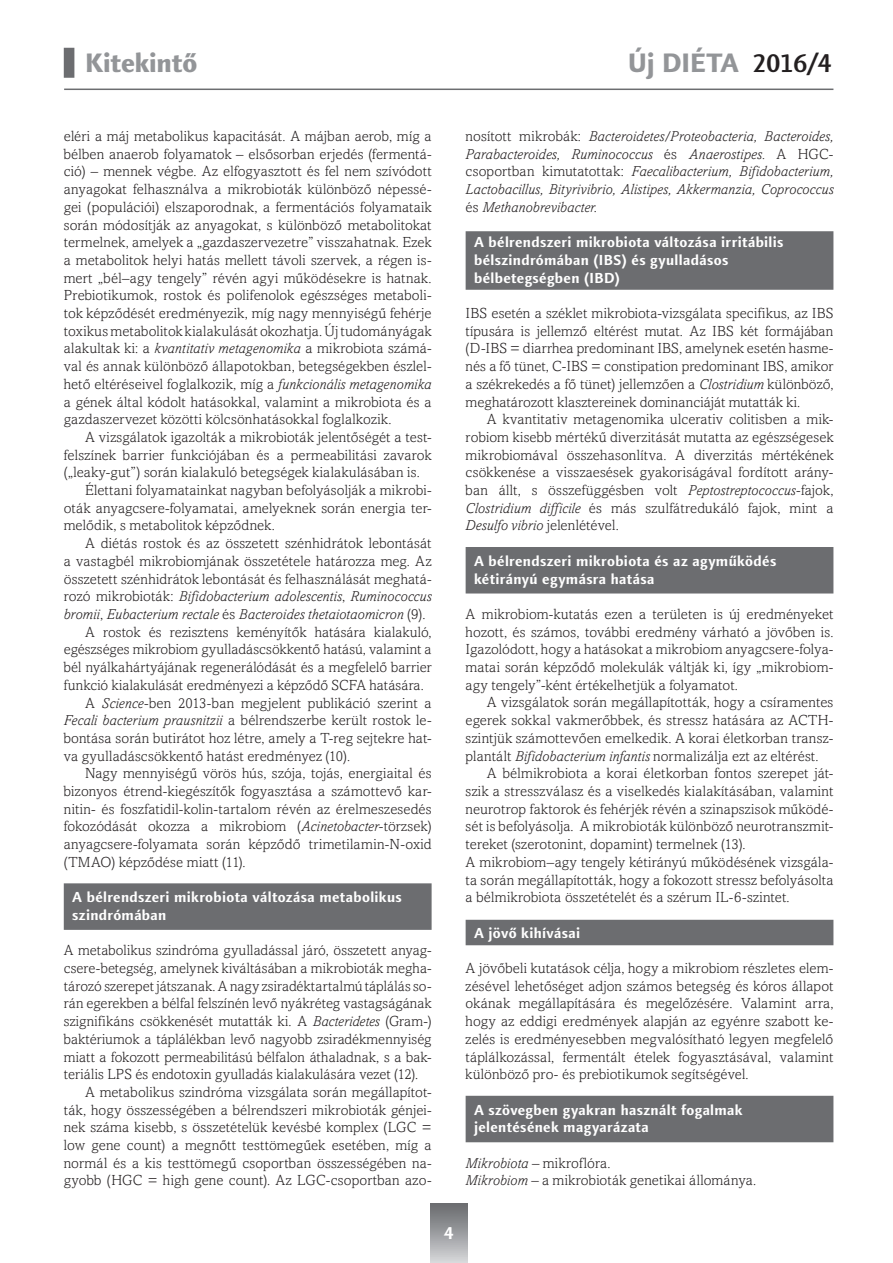
<style>
.page{position:relative;width:893px;height:1263px;background:#fff}
.page>*{position:absolute;margin:0;border:0;box-sizing:border-box;transform-origin:0 0}
.t1{font:800 27px "Finnegan";letter-spacing:-.005em;color:#939598}
.t2{font:700 18px "Finnegan";color:#fff}
.t3{font:300 14.7px/17.7px "Amasis";letter-spacing:.01em;color:#231f20;text-align:justify}
.t4{font:italic 300 14.7px/17.7px "Amasis";letter-spacing:.01em;color:#231f20;text-align:justify}
.t5{font:700 14.7px/17.7px "Finnegan";letter-spacing:.025em;color:#fff}
.s1{font-weight:500;color:#231f20}
.s2{font-style:italic}
.s3{font-style:normal}
</style>
<div class="page">
<div style="left:430px;top:1203px;width:37px;height:60px;background:linear-gradient(to bottom,#65676b,#d4d5d7)"></div>
<hr style="left:64px;top:89px;width:769px;height:1px;background:#6c6d70">
<div style="left:64px;top:48px;width:10px;height:30px;background:#6c6d70"></div>
<div style="left:64px;top:883px;width:368px;height:47px;background:#6c6d70"></div>
<div style="left:466px;top:231px;width:367px;height:59px;background:#6c6d70"></div>
<div style="left:466px;top:547px;width:367px;height:46px;background:#6c6d70"></div>
<div style="left:466px;top:920px;width:367px;height:25px;background:#6c6d70"></div>
<div style="left:466px;top:1096px;width:367px;height:46px;background:#6c6d70"></div>
<h1 class="t1" style="left:85px;top:47px;width:114px">Kitekintő</h1>
<h1 class="t1" style="left:628px;top:47px;width:205px">Új DIÉTA <span class="s1">2016/4</span></h1>
<p class="t3" style="left:64px;top:127px;width:369px">eléri a máj metabolikus kapacitását. A májban aerob, míg a bélben anaerob folyamatok – elsősorban erjedés (fermentá&shy;ció) – mennek végbe. Az elfogyasztott és fel nem szívódott anyagokat felhasználva a mikrobioták különböző népessé&shy;gei (populációi) elszaporodnak, a fermentációs folyamataik során módosítják az anyagokat, s különböző metabolitokat termelnek, amelyek a „gazdaszervezetre” visszahatnak. Ezek a metabolitok helyi hatás mellett távoli szervek, a régen is&shy;mert „bél–agy tengely” révén agyi működésekre is hatnak.<br>Prebiotikumok, rostok és polifenolok egészséges metaboli&shy;tok képződését eredményezik, míg nagy mennyiségű fehérje toxikus metabolitok kialakulását okozhatja. Új tudományágak alakultak ki: a <span class="s2">kvantitativ metagenomika</span> a mikrobiota számá&shy;val és annak különböző állapotokban, betegségekben észlel&shy;hető eltéréseivel foglalkozik, míg a <span class="s2">funkcionális metagenomika </span>a gének által kódolt hatásokkal, valamint a mikrobiota és a gazdaszervezet közötti kölcsönhatásokkal foglalkozik.</p>
<p class="t3" style="left:85px;top:428px;width:348px">A vizsgálatok igazolták a mikrobioták jelentőségét a test-</p>
<p class="t3" style="left:64px;top:446px;width:369px">felszínek barrier funkciójában és a permeabilitási zavarok</p>
<p class="t3" style="left:64px;top:463px;width:358px">(„leaky-gut”) során kialakuló betegségek kialakulásában is.</p>
<p class="t3" style="left:85px;top:481px;width:348px">Élettani folyamatainkat nagyban befolyásolják a mikrobi-</p>
<p class="t3" style="left:64px;top:499px;width:369px">oták anyagcsere-folyamatai, amelyeknek során energia ter-</p>
<p class="t3" style="left:64px;top:516px;width:213px">melődik, s metabolitok képződnek.</p>
<p class="t3" style="left:85px;top:534px;width:348px">A diétás rostok és az összetett szénhidrátok lebontását</p>
<p class="t3" style="left:64px;top:552px;width:369px">a vastagbél mikrobiomjának összetétele határozza meg. Az</p>
<p class="t3" style="left:64px;top:570px;width:369px">összetett szénhidrátok lebontását és felhasználását meghatá-</p>
<p class="t4" style="left:64px;top:588px;width:369px"><span class="s3">rozó mikrobioták:</span> Bifidobacterium adolescentis<span class="s3">,</span> Ruminococcus</p>
<p class="t4" style="left:64px;top:605px;width:363px">bromii<span class="s3">,</span> Eubacterium rectale <span class="s3">és</span> Bacteroides thetaiotaomicron <span class="s3">(9).</span></p>
<p class="t3" style="left:85px;top:623px;width:348px">A rostok és rezisztens keményítők hatására kialakuló,</p>
<p class="t3" style="left:64px;top:640px;width:369px">egészséges mikrobiom gyulladáscsökkentő hatású, valamint a</p>
<p class="t3" style="left:64px;top:658px;width:369px">bél nyálkahártyájának regenerálódását és a megfelelő barrier</p>
<p class="t3" style="left:64px;top:676px;width:361px">funkció kialakulását eredményezi a képződő SCFA hatására.</p>
<p class="t3" style="left:85px;top:693px;width:348px">A <span class="s2">Science</span>-ben 2013-ban megjelent publikáció szerint a</p>
<p class="t3" style="left:64px;top:711px;width:369px"><span class="s2">Fecali bacterium prausnitzii</span> a bélrendszerbe került rostok le-</p>
<p class="t3" style="left:64px;top:729px;width:369px">bontása során butirátot hoz létre, amely a T-reg sejtekre hat-</p>
<p class="t3" style="left:64px;top:747px;width:288px">va gyulladáscsökkentő hatást eredményez (10).</p>
<p class="t3" style="left:85px;top:764px;width:348px">Nagy mennyiségű vörös hús, szója, tojás, energiaital és</p>
<p class="t3" style="left:64px;top:782px;width:369px">bizonyos étrend-kiegészítők fogyasztása a számottevő kar-</p>
<p class="t3" style="left:64px;top:800px;width:369px">nitin- és foszfatidil-kolin-tartalom révén az érelmeszesedés</p>
<p class="t3" style="left:64px;top:817px;width:369px">fokozódását okozza a mikrobiom (<span class="s2">Acinetobacter</span>-törzsek)</p>
<p class="t3" style="left:64px;top:835px;width:369px">anyagcsere-folyamata során képződő trimetilamin-N-oxid</p>
<p class="t3" style="left:64px;top:853px;width:183px">(TMAO) képződése miatt (11).</p>
<p class="t5" style="left:72px;top:888px;width:331px">A bélrendszeri mikrobiota változása metabolikus szindrómában</p>
<p class="t3" style="left:64px;top:941px;width:369px">A metabolikus szindróma gyulladással járó, összetett anyag-</p>
<p class="t3" style="left:64px;top:959px;width:369px">csere-betegség, amelynek kiváltásában a mikrobioták megha-</p>
<p class="t3" style="left:64px;top:977px;width:369px">tározó szerepet játszanak. A nagy zsiradéktartalmú táplálás so-</p>
<p class="t3" style="left:64px;top:994px;width:369px">rán egerekben a bélfal felszínén levő nyákréteg vastagságának</p>
<p class="t3" style="left:64px;top:1012px;width:369px">szignifikáns csökkenését mutatták ki. A <span class="s2">Bacteridetes</span> (Gram-)</p>
<p class="t3" style="left:64px;top:1030px;width:369px">baktériumok a táplálékban levő nagyobb zsiradékmennyiség</p>
<p class="t3" style="left:64px;top:1047px;width:369px">miatt a fokozott permeabilitású bélfalon áthaladnak, s a bak-</p>
<p class="t3" style="left:64px;top:1065px;width:356px">teriális LPS és endotoxin gyulladás kialakulására vezet (12).</p>
<p class="t3" style="left:85px;top:1083px;width:348px">A metabolikus szindróma vizsgálata során megállapítot-</p>
<p class="t3" style="left:64px;top:1101px;width:369px">ták, hogy összességében a bélrendszeri mikrobioták génjei-</p>
<p class="t3" style="left:64px;top:1118px;width:369px">nek száma kisebb, s összetételük kevésbé komplex (LGC =</p>
<p class="t3" style="left:64px;top:1136px;width:369px">low gene count) a megnőtt testtömegűek esetében, míg a</p>
<p class="t3" style="left:64px;top:1154px;width:369px">normál és a kis testtömegű csoportban összességében na-</p>
<p class="t3" style="left:64px;top:1171px;width:369px">gyobb (HGC = high gene count). Az LGC-csoportban azo-</p>
<p class="t4" style="left:466px;top:127px;width:369px"><span class="s3">nosított mikrobák:</span> Bacteroidetes/Proteobacteria, Bacteroides, Parabacteroides, Ruminococcus <span class="s3">és</span> Anaerostipes. <span class="s3">A HGC&shy;csoportban kimutatottak:</span> Faecalibacterium, Bifidobacterium, Lactobacillus, Bityrivibrio, Alistipes, Akkermanzia, Coprococcus <span class="s3">és</span> Methanobrevibacter<span class="s3">.</span></p>
<p class="t5" style="left:474px;top:233px;width:311px">A bélrendszeri mikrobiota változása irritábilis bélszindrómában (IBS) és gyulladásos bélbetegségben (IBD)</p>
<p class="t3" style="left:466px;top:304px;width:369px">IBS esetén a széklet mikrobiota-vizsgálata specifikus, az IBS típusára is jellemző eltérést mutat. Az IBS két formájában (D-IBS = diarrhea predominant IBS, amelynek esetén hasme&shy;nés a fő tünet, C-IBS = constipation predominant IBS, amikor a székrekedés a fő tünet) jellemzően a <span class="s2">Clostridium</span> különböző, meghatározott klasztereinek dominanciáját mutatták ki.</p>
<p class="t3" style="left:466px;top:410px;width:369px;text-indent:21px">A kvantitativ metagenomika ulcerativ colitisben a mik&shy;robiom kisebb mértékű diverzitását mutatta az egészségesek mikrobiomával összehasonlítva. A diverzitás mértékének csökkenése a visszaesések gyakoriságával fordított arány&shy;ban állt, s összefüggésben volt <span class="s2">Peptostreptococcus</span>-fajok, <span class="s2">Clostridium difficile</span> és más szulfátredukáló fajok, mint a <span class="s2">Desulfo vibrio</span> jelenlétével.</p>
<p class="t5" style="left:474px;top:552px;width:304px">A bélrendszeri mikrobiota és az agyműködés kétirányú egymásra hatása</p>
<p class="t3" style="left:466px;top:605px;width:369px">A mikrobiom-kutatás ezen a területen is új eredményeket hozott, és számos, további eredmény várható a jövőben is.<br>Igazolódott, hogy a hatásokat a mikrobiom anyagcsere-folya&shy;matai során képződő molekulák váltják ki, így „mikrobiom&shy;agy tengely”-ként értékelhetjük a folyamatot.</p>
<p class="t3" style="left:466px;top:693px;width:369px;text-indent:21px">A vizsgálatok során megállapították, hogy a csíramentes egerek sokkal vakmerőbbek, és stressz hatására az ACTH&shy;szintjük számottevően emelkedik. A korai életkorban transz&shy;plantált <span class="s2">Bifidobacterium infantis</span> normalizálja ezt az eltérést.</p>
<p class="t3" style="left:466px;top:764px;width:369px;text-align:left;text-indent:21px">A bélmikrobiota a korai életkorban fontos szerepet ját&shy;szik a stresszválasz és a viselkedés kialakításában, valamint neurotrop faktorok és fehérjék révén a szinapszisok működé&shy;sét is befolyásolja. A mikrobioták különböző neurotranszmit&shy;tereket (szerotonint, dopamint) termelnek (13).<br>A mikrobiom–agy tengely kétirányú működésének vizsgála&shy;ta során megállapították, hogy a fokozott stressz befolyásolta a bélmikrobiota összetételét és a szérum IL-6-szintet.</p>
<p class="t5" style="left:474px;top:924px;width:107px">A jövő kihívásai</p>
<p class="t3" style="left:466px;top:959px;width:369px">A jövőbeli kutatások célja, hogy a mikrobiom részletes elem&shy;zésével lehetőséget adjon számos betegség és kóros állapot okának megállapítására és megelőzésére. Valamint arra, hogy az eddigi eredmények alapján az egyénre szabott ke&shy;zelés is eredményesebben megvalósítható legyen megfelelő táplálkozással, fermentált ételek fogyasztásával, valamint különböző pro- és prebiotikumok segítségével.</p>
<p class="t5" style="left:474px;top:1101px;width:270px">A szövegben gyakran használt fogalmak jelentésének magyarázata</p>
<p class="t3" style="left:466px;top:1154px;width:292px"><span class="s2">Mikrobiota</span> – mikroflóra.<br><span class="s2">Mikrobiom</span> – a mikrobioták genetikai állománya.</p>
<p class="t2" style="left:444px;top:1222px;width:11px">4</p>
</div>
